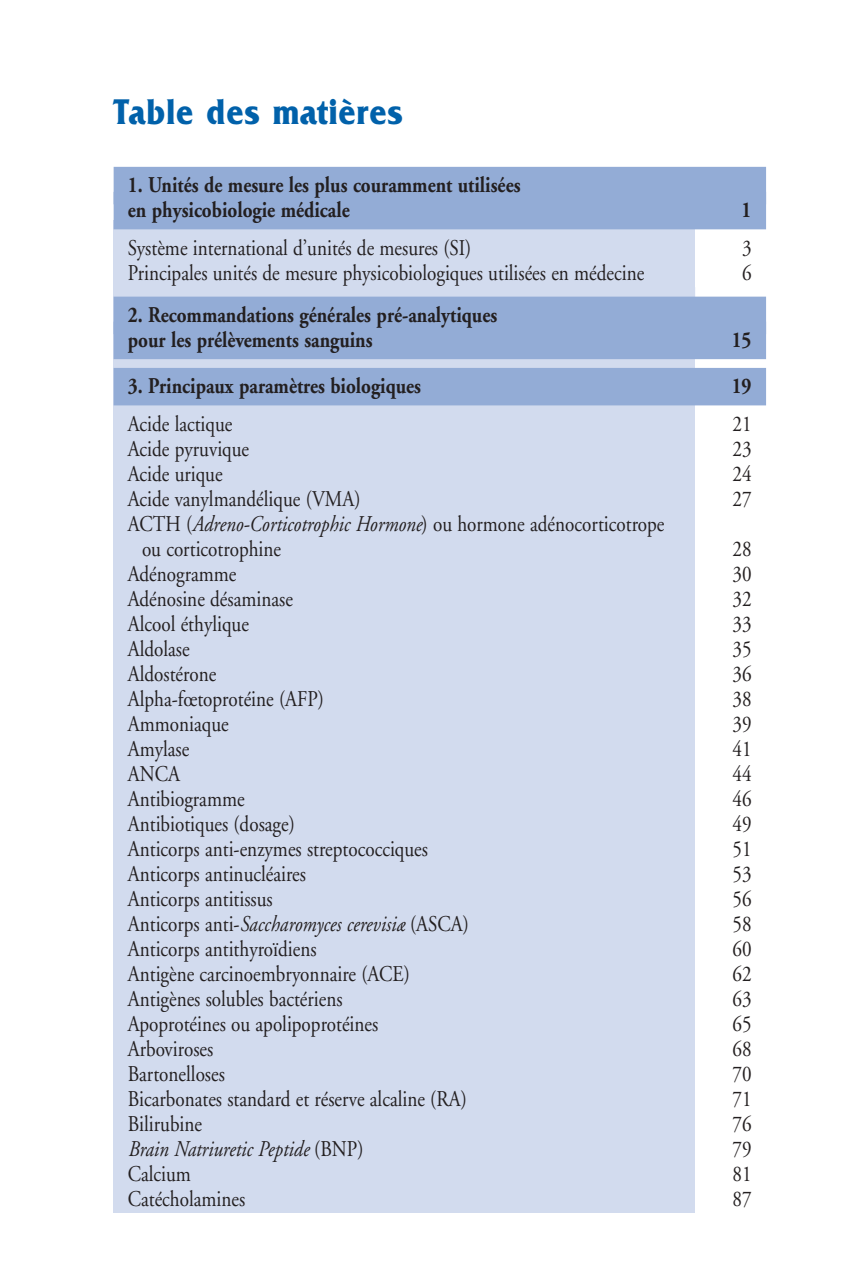
<style>
.page{position:relative;width:850px;height:1275px;background:#fff}
.page>*{position:absolute;margin:0;border:0;box-sizing:border-box;transform-origin:0 0}
.t1{font:700 37.5px "Friz Quadrata";letter-spacing:.025em;color:#0161aa;scale:.85 1}
.t2{font:22.5px/25px "Adobe Garamond";color:#231f20;scale:.85 1}
.t3{font:700 22.5px/25px "Adobe Garamond";color:#231f20;scale:.85 1}
.t4{font:italic 22.5px "Adobe Garamond";color:#231f20;scale:.85 1}
.s1{font-style:italic}
.s2{font-style:normal}
</style>
<div class="page">
<div style="left:114px;top:220px;width:581px;height:992px;background:#d2dbee"></div>
<div style="left:114px;top:167px;width:652px;height:37px;background:#93acd6"></div>
<div style="left:114px;top:192px;width:652px;height:37px;background:#93acd6"></div>
<div style="left:114px;top:297px;width:652px;height:37px;background:#93acd6"></div>
<div style="left:114px;top:322px;width:652px;height:37px;background:#93acd6"></div>
<div style="left:114px;top:368px;width:652px;height:37px;background:#93acd6"></div>
<h1 class="t1" style="left:114px;top:91px;width:341px">Table des matières</h1>
<p class="t3" style="left:128px;top:173px;width:463px">1. Unités de mesure les plus couramment utilisées en physicobiologie médicale</p>
<p class="t3" style="left:741px;top:198px;width:13px">1</p>
<p class="t2" style="left:128px;top:236px;width:405px">Système international d’unités de mesures (SI)</p>
<p class="t2" style="left:741px;top:236px;width:13px">3</p>
<p class="t2" style="left:128px;top:261px;width:609px">Principales unités de mesure physicobiologiques utilisées en médecine</p>
<p class="t2" style="left:741px;top:261px;width:13px">6</p>
<p class="t3" style="left:128px;top:303px;width:436px">2. Recommandations générales pré-analytiques pour les prélèvements sanguins</p>
<p class="t3" style="left:731px;top:328px;width:25px">15</p>
<p class="t3" style="left:128px;top:374px;width:346px">3. Principaux paramètres biologiques</p>
<p class="t3" style="left:731px;top:374px;width:25px">19</p>
<p class="t2" style="left:128px;top:412px;width:125px">Acide lactique</p>
<p class="t2" style="left:732px;top:412px;width:24px">21</p>
<p class="t2" style="left:128px;top:437px;width:144px">Acide pyruvique</p>
<p class="t2" style="left:732px;top:437px;width:24px">23</p>
<p class="t2" style="left:128px;top:462px;width:113px">Acide urique</p>
<p class="t2" style="left:732px;top:462px;width:24px">24</p>
<p class="t2" style="left:128px;top:487px;width:275px">Acide vanylmandélique (VMA)</p>
<p class="t2" style="left:732px;top:487px;width:24px">27</p>
<p class="t2" style="left:142px;top:512px;width:616px;text-indent:-14px">ACTH (<span class="s1">Adreno-Corticotrophic Hormone</span>) ou hormone adénocorticotrope ou corticotrophine</p>
<p class="t2" style="left:732px;top:537px;width:24px">28</p>
<p class="t2" style="left:128px;top:562px;width:129px">Adénogramme</p>
<p class="t2" style="left:732px;top:562px;width:24px">30</p>
<p class="t2" style="left:128px;top:587px;width:196px">Adénosine désaminase</p>
<p class="t2" style="left:732px;top:587px;width:24px">32</p>
<p class="t2" style="left:128px;top:612px;width:144px">Alcool éthylique</p>
<p class="t2" style="left:732px;top:612px;width:24px">33</p>
<p class="t2" style="left:128px;top:637px;width:74px">Aldolase</p>
<p class="t2" style="left:732px;top:637px;width:24px">35</p>
<p class="t2" style="left:128px;top:662px;width:106px">Aldostérone</p>
<p class="t2" style="left:732px;top:662px;width:24px">36</p>
<p class="t2" style="left:128px;top:687px;width:232px">Alpha-fœtoprotéine (AFP)</p>
<p class="t2" style="left:732px;top:687px;width:24px">38</p>
<p class="t2" style="left:128px;top:712px;width:120px">Ammoniaque</p>
<p class="t2" style="left:732px;top:712px;width:24px">39</p>
<p class="t2" style="left:128px;top:737px;width:74px">Amylase</p>
<p class="t2" style="left:732px;top:737px;width:24px">41</p>
<p class="t2" style="left:128px;top:762px;width:63px">ANCA</p>
<p class="t2" style="left:732px;top:762px;width:24px">44</p>
<p class="t2" style="left:128px;top:787px;width:139px">Antibiogramme</p>
<p class="t2" style="left:732px;top:787px;width:24px">46</p>
<p class="t2" style="left:128px;top:812px;width:198px">Antibiotiques (dosage)</p>
<p class="t2" style="left:732px;top:812px;width:24px">49</p>
<p class="t2" style="left:128px;top:837px;width:354px">Anticorps anti-enzymes streptococciques</p>
<p class="t2" style="left:732px;top:837px;width:24px">51</p>
<p class="t2" style="left:128px;top:862px;width:211px">Anticorps antinucléaires</p>
<p class="t2" style="left:732px;top:862px;width:24px">53</p>
<p class="t2" style="left:128px;top:887px;width:172px">Anticorps antitissus</p>
<p class="t2" style="left:732px;top:887px;width:24px">56</p>
<p class="t4" style="left:128px;top:912px;width:403px"><span class="s2">Anticorps anti-</span>Saccharomyces cerevisiæ <span class="s2">(ASCA)</span></p>
<p class="t2" style="left:732px;top:912px;width:24px">58</p>
<p class="t2" style="left:128px;top:937px;width:224px">Anticorps antithyroïdiens</p>
<p class="t2" style="left:732px;top:937px;width:24px">60</p>
<p class="t2" style="left:128px;top:962px;width:333px">Antigène carcinoembryonnaire (ACE)</p>
<p class="t2" style="left:732px;top:962px;width:24px">62</p>
<p class="t2" style="left:128px;top:987px;width:254px">Antigènes solubles bactériens</p>
<p class="t2" style="left:732px;top:987px;width:24px">63</p>
<p class="t2" style="left:128px;top:1012px;width:296px">Apoprotéines ou apolipoprotéines</p>
<p class="t2" style="left:732px;top:1012px;width:24px">65</p>
<p class="t2" style="left:128px;top:1037px;width:102px">Arboviroses</p>
<p class="t2" style="left:732px;top:1037px;width:24px">68</p>
<p class="t2" style="left:128px;top:1062px;width:116px">Bartonelloses</p>
<p class="t2" style="left:732px;top:1062px;width:24px">70</p>
<p class="t2" style="left:128px;top:1087px;width:400px">Bicarbonates standard et réserve alcaline (RA)</p>
<p class="t2" style="left:732px;top:1087px;width:24px">71</p>
<p class="t2" style="left:128px;top:1112px;width:89px">Bilirubine</p>
<p class="t2" style="left:732px;top:1112px;width:24px">76</p>
<p class="t4" style="left:128px;top:1137px;width:279px">Brain Natriuretic Peptide <span class="s2">(BNP)</span></p>
<p class="t2" style="left:732px;top:1137px;width:24px">79</p>
<p class="t2" style="left:128px;top:1162px;width:76px">Calcium</p>
<p class="t2" style="left:732px;top:1162px;width:24px">81</p>
<p class="t2" style="left:128px;top:1187px;width:140px">Catécholamines</p>
<p class="t2" style="left:732px;top:1187px;width:24px">87</p>
</div>
